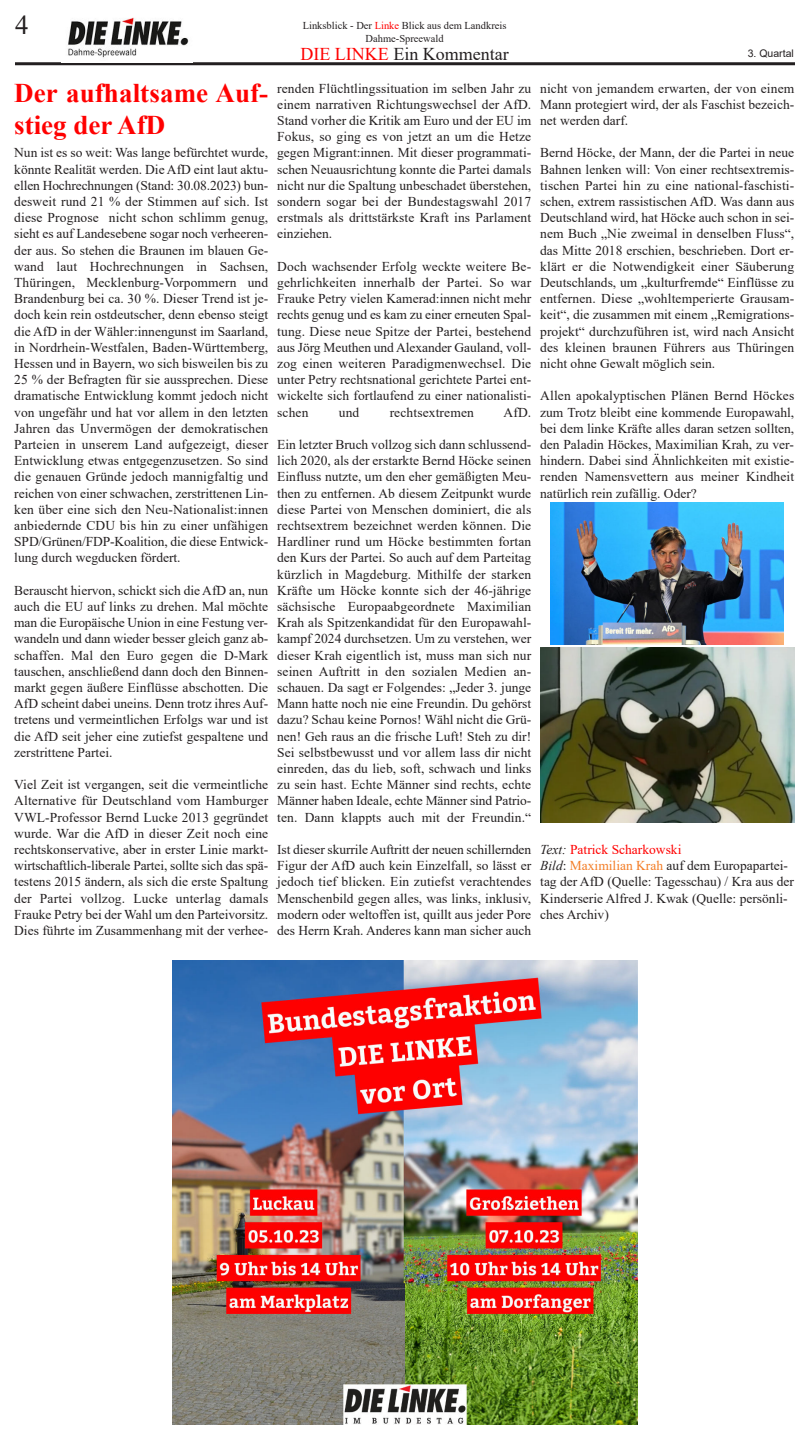
<style>
.page{position:relative;width:810px;height:1440px;background:#fff}
.page>*{position:absolute;margin:0;border:0;box-sizing:border-box;transform-origin:0 0}
.t1{font:700 27px/32.8px "Times New Roman";letter-spacing:.005em;color:#f00}
.t2{font:27px "Times New Roman";color:#231f20}
.t3{font:18px "Times New Roman";color:#231f20}
.t4{font:13.5px/16.2px "Times New Roman";color:#231f20;text-align:justify}
.t5{font:10.5px/12.6px "Times New Roman";color:#231f20;text-align:center}
.t6{font:10.5px "Arial";color:#231f20}
.s1{color:#f00}
.s2{font-style:italic}
.s3{color:#f37d26}
</style>
<div class="page">
<div style="left:15px;top:62px;width:780px;height:3px;border:2px solid #231f20"></div>
<img style="left:68px;top:17px;width:121px;height:41px">
<img style="left:550px;top:502px;width:234px;height:143px">
<img style="left:541px;top:647px;width:253px;height:175px">
<img style="left:173px;top:961px;width:464px;height:464px">
<h1 class="t2" style="left:15px;top:15px;width:15px">4</h1>
<p class="t5" style="left:303px;top:20px;width:205px">Linksblick - Der <span class="s1">Linke</span> Blick aus dem Landkreis<br>Dahme-Spreewald</p>
<h2 class="t3" style="left:300px;top:47px;width:210px"><span class="s1">DIE LINKE</span> Ein Kommentar</h2>
<p class="t6" style="left:748px;top:47px;width:48px">3. Quartal</p>
<h1 class="t1" style="left:14px;top:79px;width:255px">Der aufhaltsame Auf&shy;stieg der AfD</h1>
<p class="t4" style="left:14px;top:146px;width:256px">Nun ist es so weit: Was lange befürchtet wurde, könnte Realität werden. Die AfD eint laut aktu&shy;ellen Hochrechnungen (Stand: 30.08.2023) bun&shy;desweit rund 21 % der Stimmen auf sich. Ist diese Prognose nicht schon schlimm genug, sieht es auf Landesebene sogar noch verheeren&shy;der aus. So stehen die Braunen im blauen Ge&shy;wand laut Hochrechnungen in Sachsen, Thüringen, Mecklenburg-Vorpommern und Brandenburg bei ca. 30 %. Dieser Trend ist je&shy;doch kein rein ostdeutscher, denn ebenso steigt die AfD in der Wähler:innengunst im Saarland, in Nordrhein-Westfalen, Baden-Württemberg, Hessen und in Bayern, wo sich bisweilen bis zu 25 % der Befragten für sie aussprechen. Diese dramatische Entwicklung kommt jedoch nicht von ungefähr und hat vor allem in den letzten Jahren das Unvermögen der demokratischen Parteien in unserem Land aufgezeigt, dieser Entwicklung etwas entgegenzusetzen. So sind die genauen Gründe jedoch mannigfaltig und reichen von einer schwachen, zerstrittenen Lin&shy;ken über eine sich den Neu-Nationalist:innen anbiedernde CDU bis hin zu einer unfähigen SPD/Grünen/FDP-Koalition, die diese Entwick&shy;lung durch wegducken fördert.</p>
<p class="t4" style="left:14px;top:583px;width:256px">Berauscht hiervon, schickt sich die AfD an, nun auch die EU auf links zu drehen. Mal möchte man die Europäische Union in eine Festung ver&shy;wandeln und dann wieder besser gleich ganz ab&shy;schaffen. Mal den Euro gegen die D-Mark tauschen, anschließend dann doch den Binnen&shy;markt gegen äußere Einflüsse abschotten. Die AfD scheint dabei uneins. Denn trotz ihres Auf&shy;tretens und vermeintlichen Erfolgs war und ist die AfD seit jeher eine zutiefst gespaltene und zerstrittene Partei.</p>
<p class="t4" style="left:14px;top:778px;width:256px">Viel Zeit ist vergangen, seit die vermeintliche Alternative für Deutschland vom Hamburger VWL-Professor Bernd Lucke 2013 gegründet wurde. War die AfD in dieser Zeit noch eine rechtskonservative, aber in erster Linie markt&shy;wirtschaftlich-liberale Partei, sollte sich das spä&shy;testens 2015 ändern, als sich die erste Spaltung der Partei vollzog. Lucke unterlag damals Frauke Petry bei der Wahl um den Parteivorsitz.<br>Dies führte im Zusammenhang mit der verhee-</p>
<p class="t4" style="left:540px;top:81px;width:256px">nicht von jemandem erwarten, der von einem Mann protegiert wird, der als Faschist bezeich&shy;net werden darf.</p>
<p class="t4" style="left:540px;top:146px;width:256px">Bernd Höcke, der Mann, der die Partei in neue Bahnen lenken will: Von einer rechtsextremis&shy;tischen Partei hin zu eine national-faschisti&shy;schen, extrem rassistischen AfD. Was dann aus Deutschland wird, hat Höcke auch schon in sei&shy;nem Buch „Nie zweimal in denselben Fluss“, das Mitte 2018 erschien, beschrieben. Dort er&shy;klärt er die Notwendigkeit einer Säuberung Deutschlands, um „kulturfremde“ Einflüsse zu entfernen. Diese „wohltemperierte Grausam&shy;keit“, die zusammen mit einem „Remigrations&shy;projekt“ durchzuführen ist, wird nach Ansicht des kleinen braunen Führers aus Thüringen nicht ohne Gewalt möglich sein.</p>
<p class="t4" style="left:540px;top:389px;width:256px">Allen apokalyptischen Plänen Bernd Höckes zum Trotz bleibt eine kommende Europawahl, bei dem linke Kräfte alles daran setzen sollten, den Paladin Höckes, Maximilian Krah, zu ver&shy;hindern. Dabei sind Ähnlichkeiten mit existie&shy;renden Namensvettern aus meiner Kindheit natürlich rein zufällig. Oder?</p>
<p class="t4" style="left:277px;top:81px;width:256px">renden Flüchtlingssituation im selben Jahr zu einem narrativen Richtungswechsel der AfD.<br>Stand vorher die Kritik am Euro und der EU im Fokus, so ging es von jetzt an um die Hetze gegen Migrant:innen. Mit dieser programmati&shy;schen Neuausrichtung konnte die Partei damals nicht nur die Spaltung unbeschadet überstehen, sondern sogar bei der Bundestagswahl 2017 erstmals als drittstärkste Kraft ins Parlament einziehen.</p>
<p class="t4" style="left:277px;top:259px;width:256px">Doch wachsender Erfolg weckte weitere Be&shy;gehrlichkeiten innerhalb der Partei. So war Frauke Petry vielen Kamerad:innen nicht mehr rechts genug und es kam zu einer erneuten Spal&shy;tung. Diese neue Spitze der Partei, bestehend aus Jörg Meuthen und Alexander Gauland, voll&shy;zog einen weiteren Paradigmenwechsel. Die unter Petry rechtsnational gerichtete Partei ent&shy;wickelte sich fortlaufend zu einer nationalisti&shy;schen</p>
<p class="t4" style="left:339px;top:405px;width:22px">und</p>
<p class="t4" style="left:390px;top:405px;width:86px">rechtsextremen</p>
<p class="t4" style="left:503px;top:405px;width:29px">AfD.</p>
<p class="t4" style="left:277px;top:438px;width:256px">Ein letzter Bruch vollzog sich dann schlussend&shy;lich 2020, als der erstarkte Bernd Höcke seinen Einfluss nutzte, um den eher gemäßigten Meu&shy;then zu entfernen. Ab diesem Zeitpunkt wurde diese Partei von Menschen dominiert, die als rechtsextrem bezeichnet werden können. Die Hardliner rund um Höcke bestimmten fortan den Kurs der Partei. So auch auf dem Parteitag kürzlich in Magdeburg. Mithilfe der starken Kräfte um Höcke konnte sich der 46-jährige sächsische Europaabgeordnete Maximilian Krah als Spitzenkandidat für den Europawahl&shy;kampf 2024 durchsetzen. Um zu verstehen, wer dieser Krah eigentlich ist, muss man sich nur seinen Auftritt in den sozialen Medien an&shy;schauen. Da sagt er Folgendes: „Jeder 3. junge Mann hatte noch nie eine Freundin. Du gehörst dazu? Schau keine Pornos! Wähl nicht die Grü&shy;nen! Geh raus an die frische Luft! Steh zu dir!<br>Sei selbstbewusst und vor allem lass dir nicht einreden, das du lieb, soft, schwach und links zu sein hast. Echte Männer sind rechts, echte Männer haben Ideale, echte Männer sind Patrio&shy;ten. Dann klappts auch mit der Freundin.“</p>
<p class="t4" style="left:277px;top:843px;width:256px">Ist dieser skurrile Auftritt der neuen schillernden Figur der AfD auch kein Einzelfall, so lässt er jedoch tief blicken. Ein zutiefst verachtendes Menschenbild gegen alles, was links, inklusiv, modern oder weltoffen ist, quillt aus jeder Pore des Herrn Krah. Anderes kann man sicher auch</p>
<p class="t4" style="left:540px;top:843px;width:255px;text-align:left"><span class="s2">Text:</span> <span class="s1">Patrick Scharkowski<br></span><span class="s2">Bild</span>: <span class="s3">Maximilian Krah</span> auf dem Europapartei&shy;tag der AfD (Quelle: Tagesschau) / Kra aus der Kinderserie Alfred J. Kwak (Quelle: persönli&shy;ches Archiv)</p>
</div>
